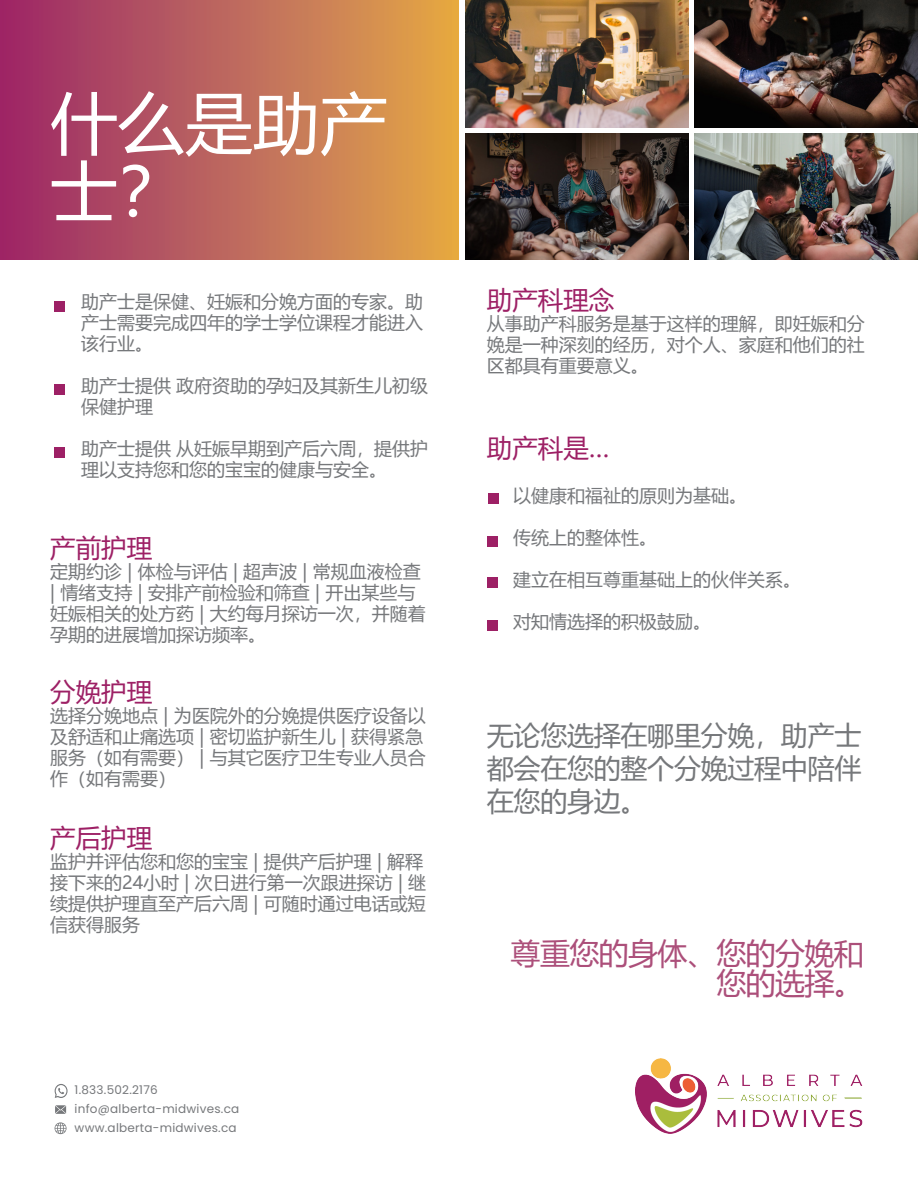
<style>
.page{position:relative;width:918px;height:1188px;background:#fff}
.page>*{position:absolute;margin:0;border:0;box-sizing:border-box;transform-origin:0 0}
.t1{font:67.5px/69px "Microsoft Ya Hei";color:#fff}
.t2{font:30px/30px "Microsoft Ya Hei";letter-spacing:-.02em;color:#ac4f7a;text-align:right}
.t3{font:27px/33px "Microsoft Ya Hei";letter-spacing:-.01em;color:#76787b;text-align:justify}
.t4{font:25.5px "Microsoft Ya Hei";color:#9d2065}
.t5{font:18px/21px "Microsoft Ya Hei";color:#76787b}
.t6{font:12px/18.9px "Poppins";letter-spacing:.02em;color:#76787b}
</style>
<div class="page">
<img style="left:465px;top:133px;width:223px;height:127px">
<img style="left:465px;top:0;width:223px;height:127px">
<img style="left:694px;top:133px;width:224px;height:126px">
<img style="left:694px;top:0;width:224px;height:127px">
<img style="left:636px;top:1058px;width:227px;height:76px">
<svg style="left:55px;top:1105px;width:11px;height:9px"></svg>
<svg style="left:55px;top:1084px;width:13px;height:14px"></svg>
<svg style="left:55px;top:1122px;width:12px;height:12px"></svg>
<div style="left:0;top:0;width:459px;height:259px;background:linear-gradient(to right,#9a266c,#e3a949)"></div>
<div style="left:487px;top:537px;width:10px;height:10px;background:#9d2065"></div>
<div style="left:487px;top:577px;width:10px;height:10px;background:#9d2065"></div>
<div style="left:487px;top:620px;width:10px;height:11px;background:#9d2065"></div>
<div style="left:488px;top:493px;width:11px;height:10px;background:#9d2065"></div>
<div style="left:54px;top:447px;width:10px;height:10px;background:#9d2065"></div>
<div style="left:54px;top:301px;width:10px;height:10px;background:#9d2065"></div>
<div style="left:54px;top:384px;width:10px;height:11px;background:#9d2065"></div>
<p class="t1" style="left:50px;top:87px;width:339px">什么是助产士？</p>
<p class="t5" style="left:81px;top:291px;width:343px;text-align:justify">助产士是保健、妊娠和分娩方面的专家。助产士需要完成四年的学士学位课程才能进入该行业。</p>
<p class="t5" style="left:81px;top:375px;width:349px">助产士提供 政府资助的孕妇及其新生儿初级保健护理</p>
<p class="t5" style="left:81px;top:438px;width:349px">助产士提供 从妊娠早期到产后六周，提供护理以支持您和您的宝宝的健康与安全。</p>
<p class="t4" style="left:50px;top:531px;width:103px">产前护理</p>
<p class="t5" style="left:50px;top:561px;width:377px">定期约诊 | 体检与评估 | 超声波 | 常规血液检查| 情绪支持 | 安排产前检验和筛查 | 开出某些与妊娠相关的处方药 | 大约每月探访一次，并随着孕期的进展增加探访频率。</p>
<p class="t4" style="left:50px;top:675px;width:103px">分娩护理</p>
<p class="t5" style="left:50px;top:705px;width:377px">选择分娩地点 | 为医院外的分娩提供医疗设备以及舒适和止痛选项 | 密切监护新生儿 | 获得紧急服务（如有需要） | 与其它医疗卫生专业人员合作（如有需要）</p>
<p class="t4" style="left:50px;top:820px;width:103px">产后护理</p>
<p class="t5" style="left:50px;top:850px;width:378px">监护并评估您和您的宝宝 | 提供产后护理 | 解释接下来的24小时 | 次日进行第一次跟进探访 | 继续提供护理直至产后六周 | 可随时通过电话或短信获得服务</p>
<p class="t6" style="left:75px;top:1081px;width:166px">1.833.502.2176 info@alberta-midwives.ca www.alberta-midwives.ca</p>
<p class="t4" style="left:487px;top:282px;width:129px">助产科理念</p>
<p class="t5" style="left:487px;top:312px;width:379px;text-align:justify">从事助产科服务是基于这样的理解，即妊娠和分娩是一种深刻的经历，对个人、家庭和他们的社区都具有重要意义。</p>
<p class="t4" style="left:487px;top:431px;width:124px">助产科是…</p>
<p class="t5" style="left:513px;top:484px;width:235px">以健康和福祉的原则为基础。</p>
<p class="t5" style="left:513px;top:526px;width:145px">传统上的整体性。</p>
<p class="t5" style="left:513px;top:568px;width:289px">建立在相互尊重基础上的伙伴关系。</p>
<p class="t5" style="left:513px;top:610px;width:199px">对知情选择的积极鼓励。</p>
<p class="t3" style="left:487px;top:718px;width:376px">无论您选择在哪里分娩，助产士都会在您的整个分娩过程中陪伴在您的身边。</p>
<p class="t2" style="left:511px;top:937px;width:355px">尊重您的身体、您的分娩和您的选择。</p>
</div>
